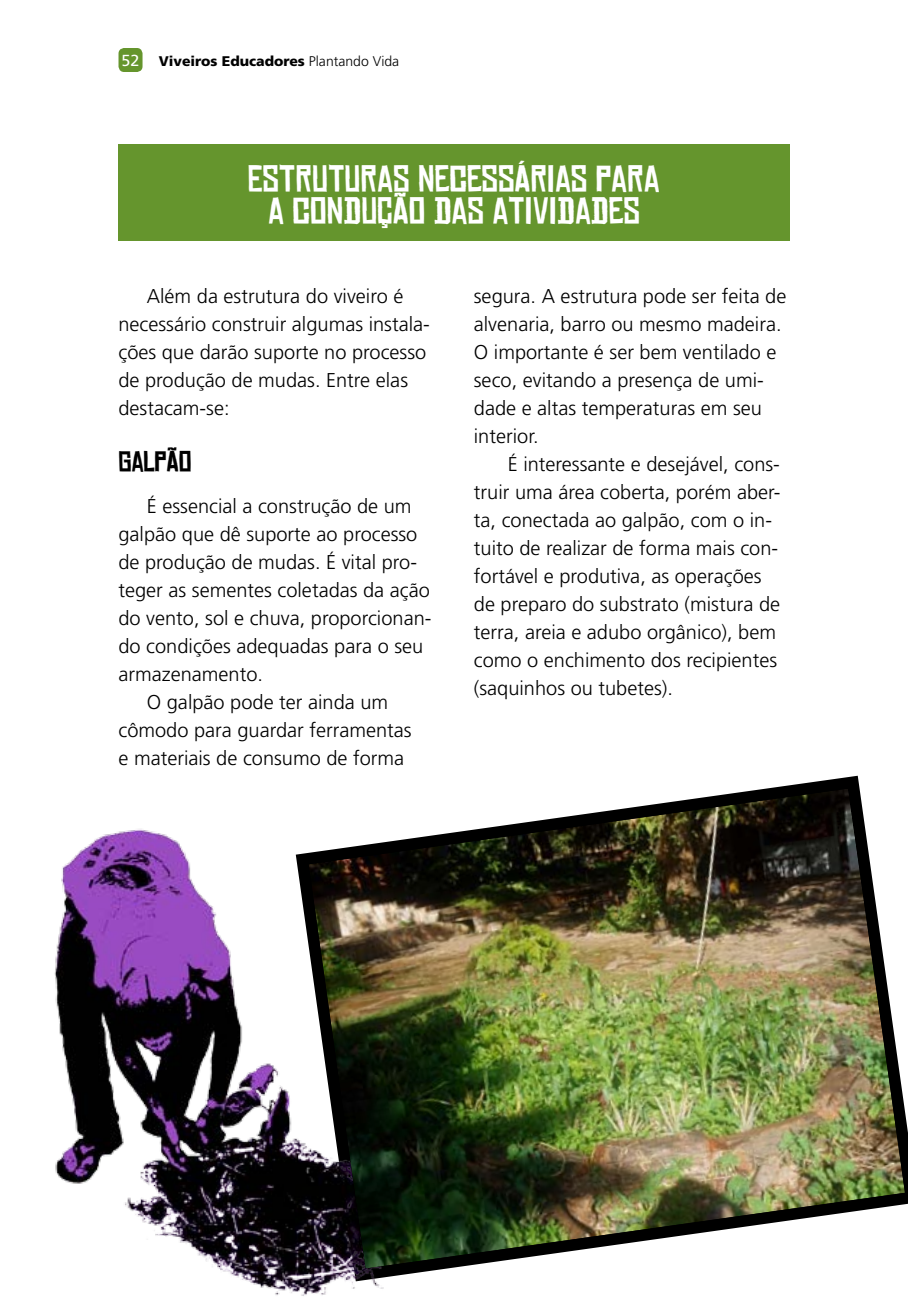
<style>
.page{position:relative;width:908px;height:1304px;background:#fff}
.page>*{position:absolute;margin:0;border:0;box-sizing:border-box;transform-origin:0 0}
.t1{font:36px/32px "Chinese Rocks";color:#fff;text-align:center}
.t2{font:28px "Chinese Rocks";color:#000}
.t3{font:300 20px/28px "Frutiger";color:#000}
.t4{font:900 14px "Frutiger";color:#000}
.s1{font-weight:400;font-size:16px;color:#fff}
.s2{font-weight:300}
</style>
<div class="page">
<div style="left:118px;top:48px;width:24px;height:24px;background:#65952d;border-radius:6px"></div>
<img style="left:54px;top:829px;width:397px;height:467px">
<div style="left:118px;top:144px;width:671px;height:96px;background:#65952d"></div>
<img style="left:308px;top:789px;width:596px;height:479px">
<p class="t4" style="left:121px;top:52px;width:279px"><span class="s1">52</span> Viveiros Educadores <span class="s2">Plantando Vida</span></p>
<h1 class="t1" style="left:248px;top:163px;width:413px">ESTRUTURAS NECESSÁRIAS PARA<br>A CONDUÇÃO DAS ATIVIDADES</h1>
<p class="t3" style="left:118px;top:282px;width:313px;text-indent:28px">Além da estrutura do viveiro é necessário construir algumas instala&shy;ções que darão suporte no processo de produção de mudas. Entre elas destacam-se:</p>
<h2 class="t2" style="left:118px;top:447px;width:75px">GALPÃO</h2>
<p class="t3" style="left:147px;top:492px;width:266px">É essencial a construção de um</p>
<p class="t3" style="left:118px;top:520px;width:300px">galpão que dê suporte ao processo</p>
<p class="t3" style="left:118px;top:548px;width:300px">de produção de mudas. É vital pro-</p>
<p class="t3" style="left:118px;top:576px;width:313px">teger as sementes coletadas da ação</p>
<p class="t3" style="left:118px;top:604px;width:314px">do vento, sol e chuva, proporcionan-</p>
<p class="t3" style="left:118px;top:632px;width:306px">do condições adequadas para o seu</p>
<p class="t3" style="left:118px;top:660px;width:146px">armazenamento.</p>
<p class="t3" style="left:147px;top:688px;width:243px">O galpão pode ter ainda um</p>
<p class="t3" style="left:118px;top:716px;width:294px">cômodo para guardar ferramentas</p>
<p class="t3" style="left:118px;top:744px;width:287px">e materiais de consumo de forma</p>
<p class="t3" style="left:473px;top:282px;width:314px">segura. A estrutura pode ser feita de alvenaria, barro ou mesmo madeira.<br>O importante é ser bem ventilado e seco, evitando a presença de umi&shy;dade e altas temperaturas em seu interior.</p>
<p class="t3" style="left:473px;top:450px;width:308px;text-indent:34px">É interessante e desejável, cons&shy;truir uma área coberta, porém aber&shy;ta, conectada ao galpão, com o in&shy;tuito de realizar de forma mais con&shy;fortável e produtiva, as operações de preparo do substrato (mistura de terra, areia e adubo orgânico), bem como o enchimento dos recipientes (saquinhos ou tubetes).</p>
</div>
